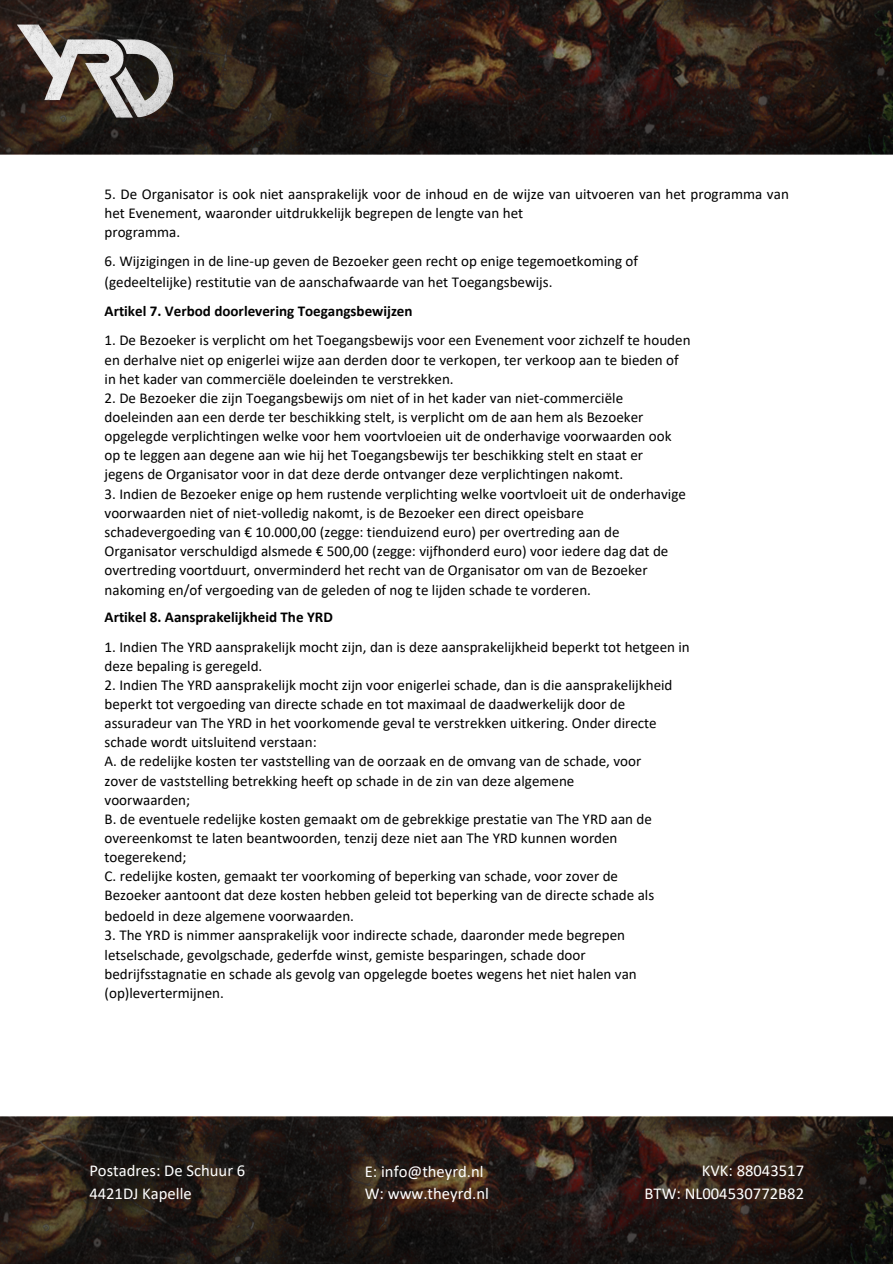
<style>
.page{position:relative;width:893px;height:1264px;background:#fff}
.page>*{position:absolute;margin:0;border:0;box-sizing:border-box;transform-origin:0 0}
.t1{font:16.65px "Calibri";color:#fff}
.t2{font:15px/19.2px "Calibri";color:#000}
.t3{font:700 15px "Calibri";color:#000}
</style>
<div class="page">
<img style="left:0;top:0;width:892px;height:154px">
<img style="left:12px;top:0;width:166px;height:154px">
<img style="left:0;top:1116px;width:892px;height:146px">
<p class="t2" style="left:104px;top:186px;width:685px">5. De Organisator is ook niet aansprakelijk voor de inhoud en de wijze van uitvoeren van het programma van het Evenement, waaronder uitdrukkelijk begrepen de lengte van het</p>
<p class="t2" style="left:104px;top:224px;width:77px">programma.</p>
<p class="t2" style="left:104px;top:252px;width:535px">6. Wijzigingen in de line-up geven de Bezoeker geen recht op enige tegemoetkoming of</p>
<p class="t2" style="left:104px;top:273px;width:449px">(gedeeltelijke) restitutie van de aanschafwaarde van het Toegangsbewijs.</p>
<p class="t3" style="left:104px;top:305px;width:309px">Artikel 7. Verbod doorlevering Toegangsbewijzen</p>
<p class="t2" style="left:104px;top:332px;width:587px">1. De Bezoeker is verplicht om het Toegangsbewijs voor een Evenement voor zichzelf te houden</p>
<p class="t2" style="left:104px;top:351px;width:575px">en derhalve niet op enigerlei wijze aan derden door te verkopen, ter verkoop aan te bieden of</p>
<p class="t2" style="left:104px;top:370px;width:351px">in het kader van commerciële doeleinden te verstrekken.</p>
<p class="t2" style="left:104px;top:389px;width:520px">2. De Bezoeker die zijn Toegangsbewijs om niet of in het kader van niet-commerciële</p>
<p class="t2" style="left:104px;top:408px;width:540px">doeleinden aan een derde ter beschikking stelt, is verplicht om de aan hem als Bezoeker</p>
<p class="t2" style="left:104px;top:428px;width:568px">opgelegde verplichtingen welke voor hem voortvloeien uit de onderhavige voorwaarden ook</p>
<p class="t2" style="left:104px;top:447px;width:540px">op te leggen aan degene aan wie hij het Toegangsbewijs ter beschikking stelt en staat er</p>
<p class="t2" style="left:104px;top:466px;width:520px">jegens de Organisator voor in dat deze derde ontvanger deze verplichtingen nakomt.</p>
<p class="t2" style="left:104px;top:485px;width:583px">3. Indien de Bezoeker enige op hem rustende verplichting welke voortvloeit uit de onderhavige</p>
<p class="t2" style="left:104px;top:504px;width:481px">voorwaarden niet of niet-volledig nakomt, is de Bezoeker een direct opeisbare</p>
<p class="t2" style="left:104px;top:523px;width:516px">schadevergoeding van € 10.000,00 (zegge: tienduizend euro) per overtreding aan de</p>
<p class="t2" style="left:104px;top:542px;width:565px">Organisator verschuldigd alsmede € 500,00 (zegge: vijfhonderd euro) voor iedere dag dat de</p>
<p class="t2" style="left:104px;top:561px;width:544px">overtreding voortduurt, onverminderd het recht van de Organisator om van de Bezoeker</p>
<p class="t2" style="left:104px;top:582px;width:488px">nakoming en/of vergoeding van de geleden of nog te lijden schade te vorderen.</p>
<p class="t3" style="left:104px;top:611px;width:230px">Artikel 8. Aansprakelijkheid The YRD</p>
<p class="t2" style="left:104px;top:638px;width:586px">1. Indien The YRD aansprakelijk mocht zijn, dan is deze aansprakelijkheid beperkt tot hetgeen in</p>
<p class="t2" style="left:104px;top:657px;width:159px">deze bepaling is geregeld.</p>
<p class="t2" style="left:104px;top:676px;width:569px">2. Indien The YRD aansprakelijk mocht zijn voor enigerlei schade, dan is die aansprakelijkheid</p>
<p class="t2" style="left:104px;top:695px;width:522px">beperkt tot vergoeding van directe schade en tot maximaal de daadwerkelijk door de</p>
<p class="t2" style="left:104px;top:714px;width:553px">assuradeur van The YRD in het voorkomende geval te verstrekken uitkering. Onder directe</p>
<p class="t2" style="left:104px;top:734px;width:214px">schade wordt uitsluitend verstaan:</p>
<p class="t2" style="left:104px;top:753px;width:538px">A. de redelijke kosten ter vaststelling van de oorzaak en de omvang van de schade, voor</p>
<p class="t2" style="left:104px;top:772px;width:471px">zover de vaststelling betrekking heeft op schade in de zin van deze algemene</p>
<p class="t2" style="left:104px;top:791px;width:87px">voorwaarden;</p>
<p class="t2" style="left:104px;top:810px;width:549px">B. de eventuele redelijke kosten gemaakt om de gebrekkige prestatie van The YRD aan de</p>
<p class="t2" style="left:104px;top:829px;width:514px">overeenkomst te laten beantwoorden, tenzij deze niet aan The YRD kunnen worden</p>
<p class="t2" style="left:104px;top:848px;width:83px">toegerekend;</p>
<p class="t2" style="left:104px;top:867px;width:515px">C. redelijke kosten, gemaakt ter voorkoming of beperking van schade, voor zover de</p>
<p class="t2" style="left:104px;top:887px;width:551px">Bezoeker aantoont dat deze kosten hebben geleid tot beperking van de directe schade als</p>
<p class="t2" style="left:104px;top:907px;width:251px">bedoeld in deze algemene voorwaarden.</p>
<p class="t2" style="left:104px;top:926px;width:522px">3. The YRD is nimmer aansprakelijk voor indirecte schade, daaronder mede begrepen</p>
<p class="t2" style="left:104px;top:946px;width:482px">letselschade, gevolgschade, gederfde winst, gemiste besparingen, schade door</p>
<p class="t2" style="left:104px;top:965px;width:533px">bedrijfsstagnatie en schade als gevolg van opgelegde boetes wegens het niet halen van</p>
<p class="t2" style="left:104px;top:984px;width:121px">(op)levertermijnen.</p>
<p class="t1" style="left:89px;top:1163px;width:157px">Postadres: De Schuur 6</p>
<p class="t1" style="left:89px;top:1186px;width:104px">4421DJ Kapelle</p>
<p class="t1" style="left:365px;top:1163px;width:120px">E: info@theyrd.nl</p>
<p class="t1" style="left:365px;top:1186px;width:126px">W: www.theyrd.nl</p>
<p class="t1" style="left:701px;top:1163px;width:104px">KVK: 88043517</p>
<p class="t1" style="left:644px;top:1186px;width:161px">BTW: NL004530772B82</p>
</div>
